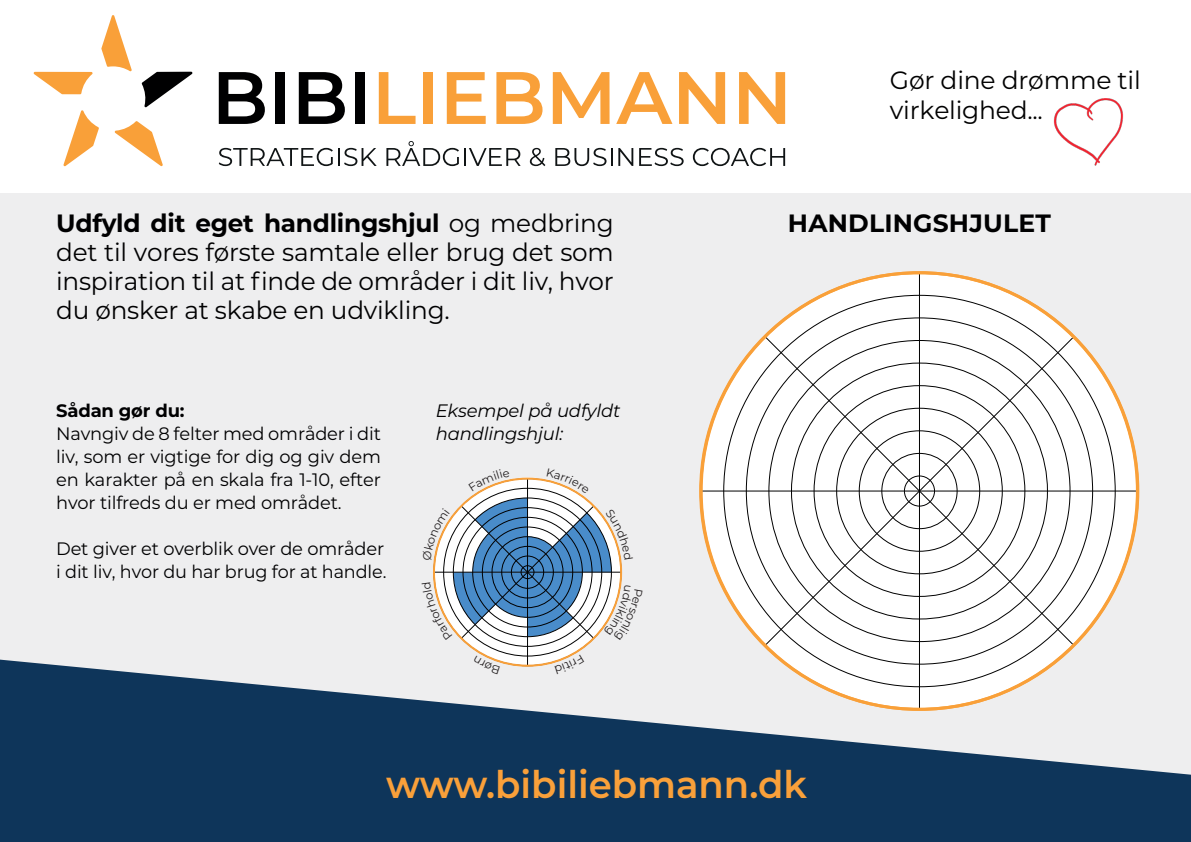
<style>
.page{position:relative;width:1191px;height:842px;background:#fff}
.page>*{position:absolute;margin:0;border:0;box-sizing:border-box;transform-origin:0 0}
.t1{font:600 38px "Montserrat";color:#f9a03a}
.t2{font:25px/29px "Montserrat";letter-spacing:-.01em;color:#000001;text-align:justify}
.t3{font:700 25px "Montserrat";letter-spacing:-.01em;color:#000001}
.t4{font:700 25px "Montserrat";letter-spacing:.01em;color:#000001}
.t5{font:18px/23px "Montserrat";letter-spacing:-.01em;color:#000001}
.t6{font:italic 18px/23px "Montserrat";letter-spacing:-.01em;color:#000001}
.s1{font-weight:400}
.s2{font-weight:700}
</style>
<div class="page">
<div style="left:0;top:193px;width:1191px;height:631px;background:#eeeeef"></div>
<svg style="left:219px;top:72px;width:46px;height:52px"></svg>
<div style="left:275px;top:72px;width:10px;height:52px;background:#000001"></div>
<svg style="left:299px;top:72px;width:46px;height:52px"></svg>
<div style="left:355px;top:72px;width:10px;height:52px;background:#000001"></div>
<svg style="left:379px;top:72px;width:36px;height:52px"></svg>
<div style="left:423px;top:72px;width:10px;height:52px;background:#f9a039"></div>
<svg style="left:447px;top:72px;width:39px;height:52px"></svg>
<svg style="left:496px;top:72px;width:46px;height:52px"></svg>
<svg style="left:553px;top:72px;width:56px;height:52px"></svg>
<svg style="left:616px;top:72px;width:56px;height:52px"></svg>
<svg style="left:679px;top:72px;width:46px;height:52px"></svg>
<svg style="left:739px;top:72px;width:46px;height:52px"></svg>
<svg style="left:114px;top:121px;width:49px;height:46px"></svg>
<svg style="left:33px;top:72px;width:60px;height:22px"></svg>
<svg style="left:101px;top:15px;width:31px;height:57px"></svg>
<svg style="left:63px;top:110px;width:36px;height:57px"></svg>
<svg style="left:142px;top:72px;width:51px;height:36px"></svg>
<svg style="left:219px;top:148px;width:158px;height:18px"></svg>
<svg style="left:386px;top:141px;width:134px;height:25px"></svg>
<svg style="left:530px;top:148px;width:15px;height:18px"></svg>
<svg style="left:555px;top:148px;width:57px;height:18px"></svg>
<svg style="left:618px;top:148px;width:15px;height:18px"></svg>
<svg style="left:639px;top:148px;width:44px;height:18px"></svg>
<svg style="left:693px;top:148px;width:92px;height:18px"></svg>
<svg style="left:0;top:658px;width:1191px;height:184px;fill:#0e355a"></svg>
<svg style="left:434px;top:477px;width:187px;height:188px;background:#eae8e6"></svg>
<hr style="left:527px;top:479px;width:1px;height:187px;background:#000001">
<div style="left:701px;top:273px;width:436px;height:436px;background:#fff;border-radius:50%"></div>
<hr style="left:919px;top:273px;width:1px;height:436px;background:#000001">
<hr style="left:701px;top:491px;width:436px;height:1px;background:#000001">
<svg style="left:764px;top:336px;width:310px;height:310px"></svg>
<img style="left:1053px;top:98px;width:70px;height:68px">
<svg style="left:555px;top:655px;width:29px;height:19px"></svg>
<svg style="left:473px;top:656px;width:27px;height:18px"></svg>
<svg style="left:433px;top:477px;width:190px;height:163px"></svg>
<p class="t2" style="left:890px;top:64px;width:252px;line-height:30.2px">Gør dine drømme til virkelighed...</p>
<p class="t3" style="left:56px;top:205px;width:559px">Udfyld dit eget handlingshjul <span class="s1">og medbring</span></p>
<p class="t4" style="left:788px;top:205px;width:264px">HANDLINGSHJULET</p>
<p class="t2" style="left:56px;top:237px;width:559px">det til vores første samtale eller brug det som inspiration til at finde de områder i dit liv, hvor du ønsker at skabe en udvikling.</p>
<p class="t5" style="left:56px;top:398px;width:326px"><span class="s2">Sådan gør du:<br></span>Navngiv de 8 felter med områder i dit liv, som er vigtige for dig og giv dem en karakter på en skala fra 1-10, efter hvor tilfreds du er med området.</p>
<p class="t5" style="left:56px;top:536px;width:332px">Det giver et overblik over de områder i dit liv, hvor du har brug for at handle.</p>
<p class="t6" style="left:436px;top:398px;width:186px">Eksempel på udfyldt handlingshjul:</p>
<p class="t1" style="left:386px;top:758px;width:422px">www.bibiliebmann.dk</p>
</div>
